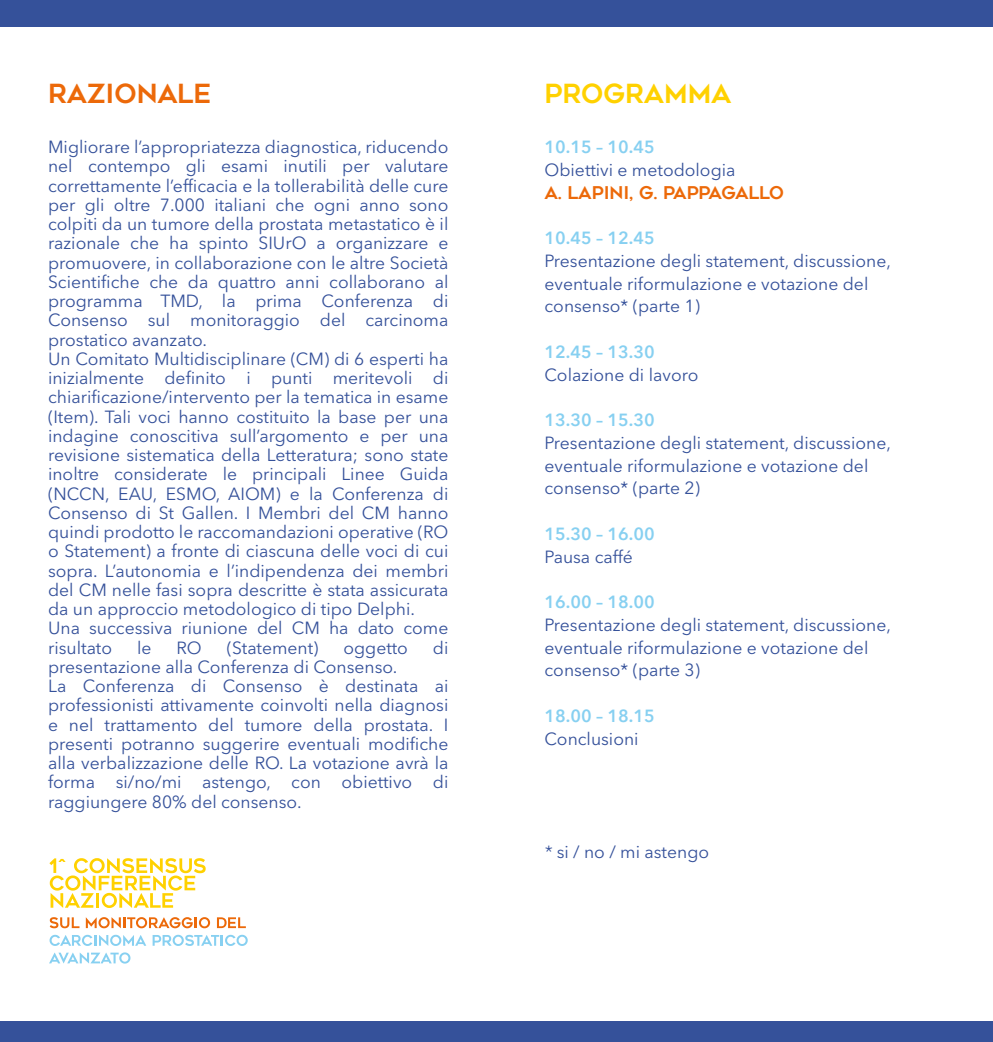
<style>
.page{position:relative;width:993px;height:1042px;background:#fff}
.page>*{position:absolute;margin:0;border:0;box-sizing:border-box;transform-origin:0 0}
.t1{font:26.25px "Geometos";color:#ec6909}
.t2{font:26.25px "Geometos";color:#ffd100}
.t3{font:17.5px/19.2px "Avenir Next LT Pro";color:#35519a}
.t4{font:600 17.5px "Avenir Next LT Pro";color:#87d0f1}
.t5{font:17.5px "Geometos";color:#ec6909}
.s1{font-style:italic}
</style>
<div class="page">
<svg style="left:49px;top:858px;width:156px;height:50px"></svg>
<svg style="left:50px;top:917px;width:29px;height:11px"></svg>
<svg style="left:86px;top:917px;width:124px;height:11px"></svg>
<svg style="left:217px;top:917px;width:29px;height:11px"></svg>
<svg style="left:50px;top:935px;width:96px;height:11px"></svg>
<svg style="left:152px;top:935px;width:96px;height:11px"></svg>
<svg style="left:49px;top:952px;width:81px;height:11px"></svg>
<div style="left:0;top:0;width:992px;height:26px;background:#35519a"></div>
<div style="left:0;top:1021px;width:992px;height:21px;background:#35519a"></div>
<h1 class="t1" style="left:48px;top:79px;width:165px">RAZIONALE</h1>
<h1 class="t2" style="left:544px;top:79px;width:188px">PROGRAMMA</h1>
<p class="t3" style="left:48px;top:137px;width:402px">Migliorare l’appropriatezza diagnostica, riducendo nel contempo gli esami inutili per valutare correttamente l’efficacia e la tollerabilità delle cure per gli oltre 7.000 italiani che ogni anno sono colpiti da un tumore della prostata metastatico è il razionale che ha spinto SIUrO a organizzare e promuovere, in collaborazione con le altre Società Scientifiche che da quattro anni collaborano al programma TMD, la prima Conferenza di Consenso sul monitoraggio del carcinoma prostatico avanzato.<br>Un Comitato Multidisciplinare (CM) di 6 esperti ha inizialmente definito i punti meritevoli di chiarificazione/intervento per la tematica in esame (Item). Tali voci hanno costituito la base per una indagine conoscitiva sull’argomento e per una revisione sistematica della Letteratura; sono state inoltre considerate le principali Linee Guida (NCCN, EAU, ESMO, AIOM) e la Conferenza di Consenso di St Gallen. I Membri del CM hanno quindi prodotto le raccomandazioni operative (RO o Statement) a fronte di ciascuna delle voci di cui sopra. L’autonomia e l’indipendenza dei membri del CM nelle fasi sopra descritte è stata assicurata da un approccio metodologico di tipo Delphi.<br>Una successiva riunione del CM ha dato come risultato</p>
<p class="t3" style="left:137px;top:638px;width:16px">le</p>
<p class="t3" style="left:176px;top:638px;width:27px">RO</p>
<p class="t3" style="left:227px;top:638px;width:93px">(Statement)</p>
<p class="t3" style="left:343px;top:638px;width:66px">oggetto</p>
<p class="t3" style="left:433px;top:638px;width:17px">di</p>
<p class="t3" style="left:48px;top:657px;width:401px">presentazione alla Conferenza di Consenso.<br>La Conferenza di Consenso è destinata ai professionisti attivamente coinvolti nella diagnosi e nel trattamento del tumore della prostata. I presenti potranno suggerire eventuali modifiche alla verbalizzazione delle RO. La votazione avrà la forma si/no/mi astengo, con obiettivo di raggiungere 80% del consenso.</p>
<p class="t4" style="left:544px;top:136px;width:112px">10.15 – 10.45</p>
<p class="t3" style="left:544px;top:160px;width:192px">Obiettivi e metodologia</p>
<p class="t5" style="left:544px;top:182px;width:241px">A. LAPINI, G. PAPPAGALLO</p>
<p class="t4" style="left:544px;top:227px;width:112px">10.45 – 12.45</p>
<p class="t3" style="left:544px;top:249px;width:348px;line-height:22.8px">Presentazione degli statement, discussione, eventuale riformulazione e votazione del consenso* (parte 1)</p>
<p class="t4" style="left:544px;top:341px;width:112px">12.45 – 13.30</p>
<p class="t3" style="left:544px;top:365px;width:155px">Colazione di lavoro</p>
<p class="t4" style="left:544px;top:409px;width:112px">13.30 – 15.30</p>
<p class="t3" style="left:544px;top:431px;width:348px;line-height:22.8px">Presentazione degli statement, discussione, eventuale riformulazione e votazione del consenso* (parte 2)</p>
<p class="t4" style="left:544px;top:523px;width:112px">15.30 – 16.00</p>
<p class="t3" style="left:544px;top:547px;width:90px">Pausa caffé</p>
<p class="t4" style="left:544px;top:591px;width:112px">16.00 – 18.00</p>
<p class="t3" style="left:544px;top:613px;width:348px;line-height:22.8px">Presentazione degli statement, discussione, eventuale riformulazione e votazione del consenso* (parte 3)</p>
<p class="t4" style="left:544px;top:705px;width:112px">18.00 – 18.15</p>
<p class="t3" style="left:544px;top:729px;width:95px">Conclusioni</p>
<p class="t3" style="left:544px;top:842px;width:166px"><span class="s1">*</span> si / no / mi astengo</p>
</div>
